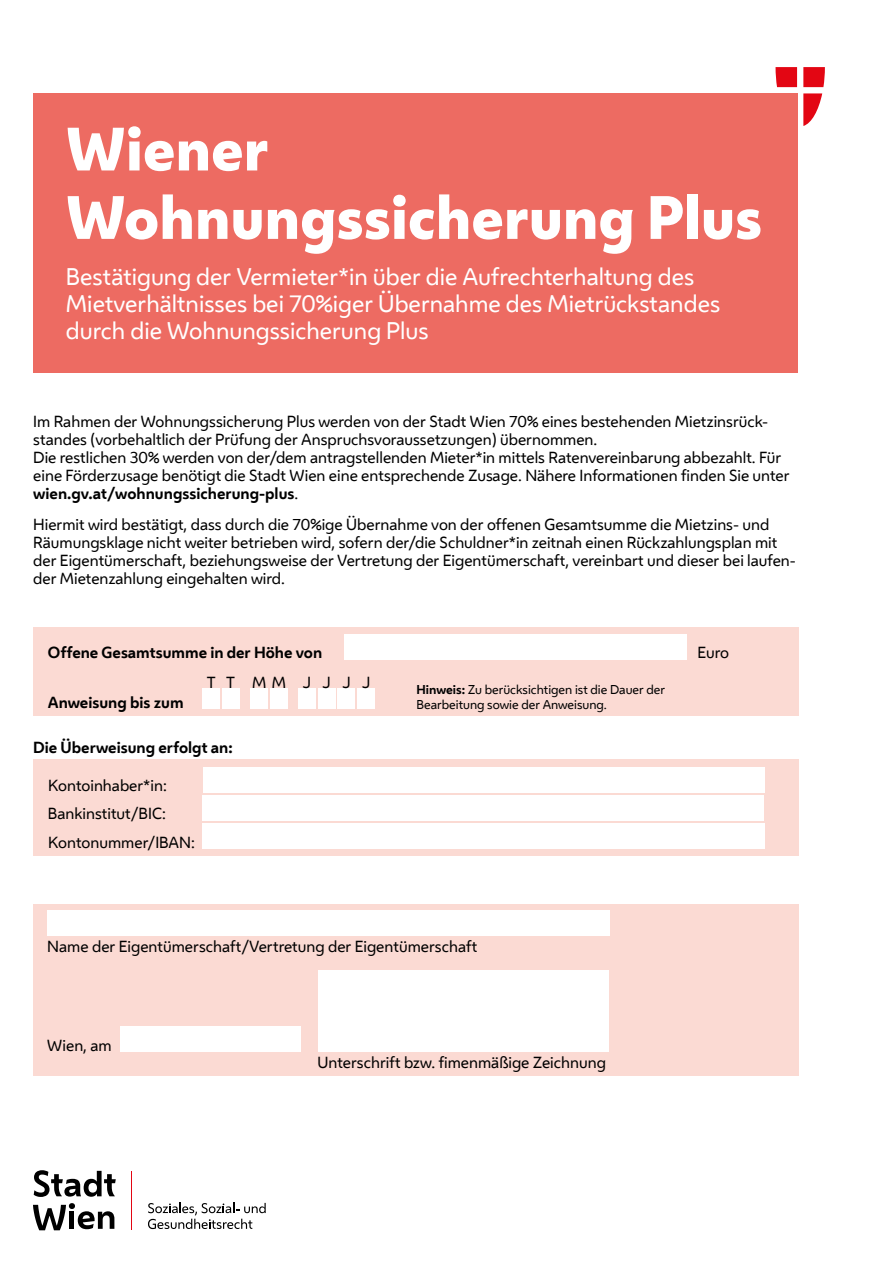
<style>
.page{position:relative;width:893px;height:1263px;background:#fff}
.page>*{position:absolute;margin:0;border:0;box-sizing:border-box;transform-origin:0 0}
.t1{font:800 57px/68.4px "Wiener Melange";color:#fff}
.t2{font:22.5px/27px "Wiener Melange";color:#fff}
.t3{font:15px/18px "Wiener Melange";color:#000}
.t4{font:700 15px "Wiener Melange";color:#000}
.t5{font:12px/14.4px "Wiener Melange";color:#000}
.s1{font-weight:700}
</style>
<div class="page">
<div style="left:33px;top:93px;width:765px;height:279px;background:#ed6b62"></div>
<div style="left:33px;top:627px;width:766px;height:88px;background:#fbdad3"></div>
<hr style="left:132px;top:1171px;width:1px;height:59px;background:#e30613">
<div style="left:344px;top:634px;width:343px;height:25px;background:#fff"></div>
<div style="left:202px;top:689px;width:18px;height:20px;background:#fff"></div>
<div style="left:250px;top:689px;width:18px;height:20px;background:#fff"></div>
<div style="left:298px;top:689px;width:18px;height:20px;background:#fff"></div>
<div style="left:337px;top:689px;width:18px;height:20px;background:#fff"></div>
<div style="left:222px;top:689px;width:18px;height:20px;background:#fff"></div>
<div style="left:270px;top:689px;width:18px;height:20px;background:#fff"></div>
<div style="left:318px;top:689px;width:17px;height:20px;background:#fff"></div>
<div style="left:357px;top:689px;width:18px;height:20px;background:#fff"></div>
<svg style="left:775px;top:67px;width:22px;height:20px"></svg>
<svg style="left:803px;top:67px;width:22px;height:20px"></svg>
<svg style="left:803px;top:93px;width:19px;height:33px"></svg>
<div style="left:33px;top:904px;width:766px;height:171px;background:#fbdad3"></div>
<div style="left:33px;top:760px;width:766px;height:96px;background:#fbdad3"></div>
<div style="left:318px;top:970px;width:290px;height:81px;background:#fff"></div>
<div style="left:120px;top:1026px;width:181px;height:25px;background:#fff"></div>
<div style="left:203px;top:767px;width:561px;height:25px;background:#fff"></div>
<div style="left:202px;top:795px;width:562px;height:26px;background:#fff"></div>
<div style="left:202px;top:823px;width:562px;height:26px;background:#fff"></div>
<div style="left:47px;top:910px;width:562px;height:26px;background:#fff"></div>
<svg style="left:33px;top:1203px;width:81px;height:27px"></svg>
<svg style="left:148px;top:1203px;width:118px;height:26px"></svg>
<svg style="left:34px;top:1170px;width:82px;height:27px"></svg>
<h1 class="t1" style="left:66px;top:115px;width:697px">Wiener<br>Wohnungssicherung Plus</h1>
<p class="t2" style="left:66px;top:262px;width:656px">Bestätigung der Vermieter*in über die Aufrechterhaltung des<br>Mietverhältnisses bei 70%iger Übernahme des Mietrückstandes durch die Wohnungssicherung Plus</p>
<p class="t3" style="left:33px;top:412px;width:758px">Im Rahmen der Wohnungssicherung Plus werden von der Stadt Wien 70% eines bestehenden Mietzinsrück&shy;standes (vorbehaltlich der Prüfung der Anspruchsvoraussetzungen) übernommen.<br>Die restlichen 30% werden von der/dem antragstellenden Mieter*in mittels Ratenvereinbarung abbezahlt. Für eine Förderzusage benötigt die Stadt Wien eine entsprechende Zusage. Nähere Informationen finden Sie unter <span class="s1">wien.gv.at/wohnungssicherung-plus</span>.</p>
<p class="t3" style="left:33px;top:515px;width:764px">Hiermit wird bestätigt, dass durch die 70%ige Übernahme von der offenen Gesamtsumme die Mietzins- und Räumungsklage nicht weiter betrieben wird, sofern der/die Schuldner*in zeitnah einen Rückzahlungsplan mit der Eigentümerschaft, beziehungsweise der Vertretung der Eigentümerschaft, vereinbart und dieser bei laufen&shy;der Mietenzahlung eingehalten wird.</p>
<p class="t4" style="left:48px;top:640px;width:276px">Offene Gesamtsumme in der Höhe von</p>
<p class="t3" style="left:697px;top:643px;width:33px">Euro</p>
<p class="t4" style="left:48px;top:689px;width:137px">Anweisung bis zum</p>
<p class="t3" style="left:207px;top:672px;width:30px">T T</p>
<p class="t3" style="left:252px;top:672px;width:35px">M M</p>
<p class="t3" style="left:303px;top:672px;width:69px">J J J J</p>
<p class="t5" style="left:416px;top:682px;width:250px"><span class="s1">Hinweis:</span> Zu berücksichtigen ist die Dauer der<br>Bearbeitung sowie der Anweisung.</p>
<p class="t4" style="left:33px;top:735px;width:201px">Die Überweisung erfolgt an:</p>
<p class="t3" style="left:48px;top:776px;width:120px">Kontoinhaber*in:</p>
<p class="t3" style="left:48px;top:804px;width:119px">Bankinstitut/BIC:</p>
<p class="t3" style="left:48px;top:832px;width:148px">Kontonummer/IBAN:</p>
<p class="t3" style="left:47px;top:937px;width:432px">Name der Eigentümerschaft/Vertretung der Eigentümerschaft</p>
<p class="t3" style="left:47px;top:1035px;width:66px">Wien, am</p>
<p class="t3" style="left:318px;top:1052px;width:290px">Unterschrift bzw. fimenmäßige Zeichnung</p>
</div>
